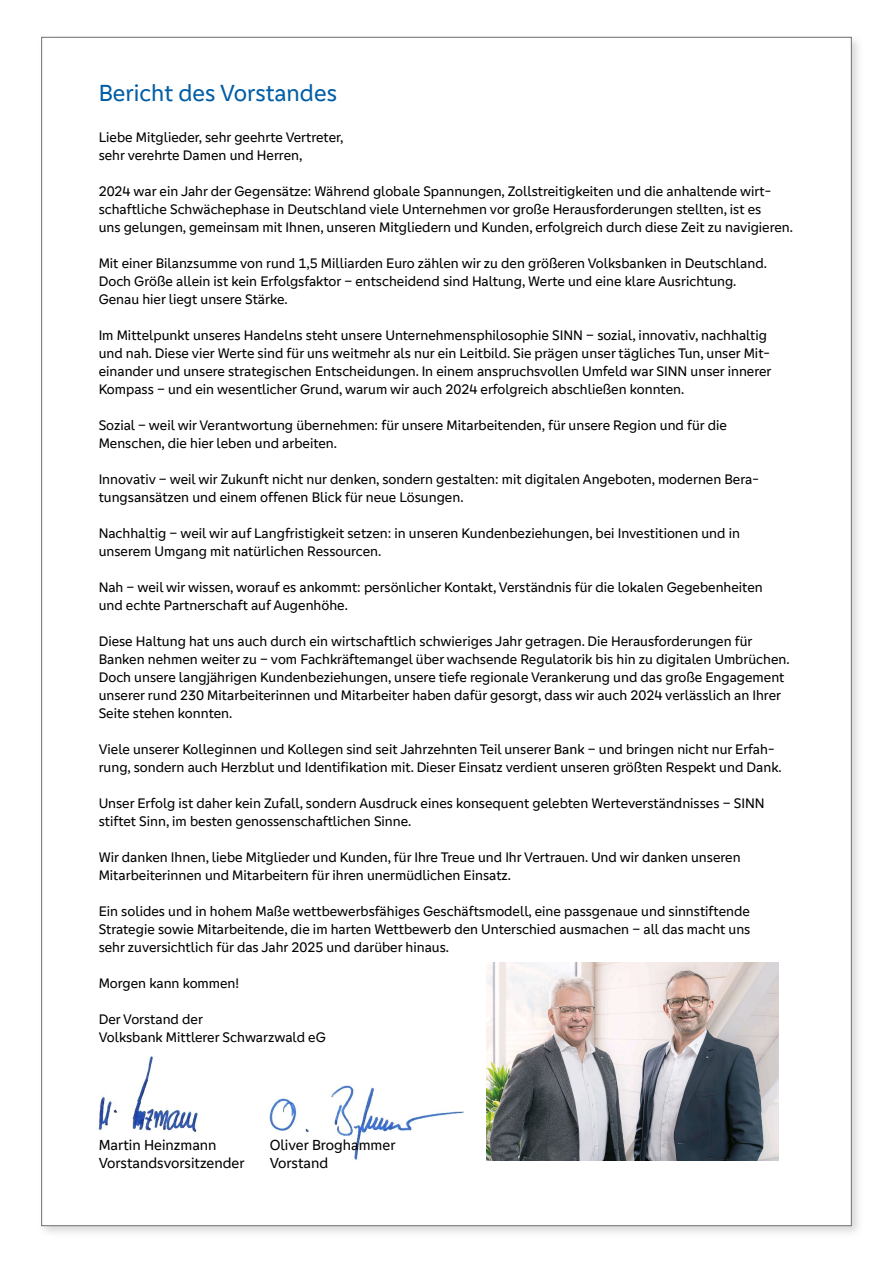
<style>
.page{position:relative;width:893px;height:1263px;background:#fff}
.page>*{position:absolute;margin:0;border:0;box-sizing:border-box;transform-origin:0 0}
.t1{font:24px "Genos GFG";color:#005da6}
.t2{font:15px/18px "Genos GFG";color:#000}
.t3{font:14.25px/18px "Genos GFG";color:#000}
</style>
<div class="page">
<div style="left:37px;top:33px;width:827px;height:1205px;background:#000;opacity:.15"></div>
<div style="left:41px;top:37px;width:810px;height:1189px;background:#fff;border:1px solid #706f6f"></div>
<img style="left:270px;top:1085px;width:194px;height:75px">
<img style="left:99px;top:1056px;width:99px;height:76px">
<img style="left:487px;top:962px;width:291px;height:199px">
<h1 class="t1" style="left:99px;top:79px;width:240px">Bericht des Vorstandes</h1>
<p class="t3" style="left:99px;top:129px;width:246px">Liebe Mitglieder, sehr geehrte Vertreter, sehr verehrte Damen und Herren,</p>
<p class="t3" style="left:99px;top:183px;width:696px">2024 war ein Jahr der Gegensätze: Während globale Spannungen, Zollstreitigkeiten und die anhaltende wirt&shy;schaftliche Schwächephase in Deutschland viele Unternehmen vor große Herausforderungen stellten, ist es<br>uns gelungen, gemeinsam mit Ihnen, unseren Mitgliedern und Kunden, erfolgreich durch diese Zeit zu navigieren.</p>
<p class="t3" style="left:99px;top:255px;width:670px">Mit einer Bilanzsumme von rund 1,5 Milliarden Euro zählen wir zu den größeren Volksbanken in Deutschland.<br>Doch Größe allein ist kein Erfolgsfaktor – entscheidend sind Haltung, Werte und eine klare Ausrichtung.<br>Genau hier liegt unsere Stärke.</p>
<p class="t3" style="left:99px;top:327px;width:674px">Im Mittelpunkt unseres Handelns steht unsere Unternehmensphilosophie SINN – sozial, innovativ, nachhaltig und nah. Diese vier Werte sind für uns weitmehr als nur ein Leitbild. Sie prägen unser tägliches Tun, unser Mit&shy;einander und unsere strategischen Entscheidungen. In einem anspruchsvollen Umfeld war SINN unser innerer Kompass – und ein wesentlicher Grund, warum wir auch 2024 erfolgreich abschließen konnten.</p>
<p class="t3" style="left:99px;top:417px;width:630px">Sozial – weil wir Verantwortung übernehmen: für unsere Mitarbeitenden, für unsere Region und für die<br>Menschen, die hier leben und arbeiten.</p>
<p class="t3" style="left:99px;top:471px;width:662px">Innovativ – weil wir Zukunft nicht nur denken, sondern gestalten: mit digitalen Angeboten, modernen Bera&shy;tungsansätzen und einem offenen Blick für neue Lösungen.</p>
<p class="t3" style="left:99px;top:525px;width:643px">Nachhaltig – weil wir auf Langfristigkeit setzen: in unseren Kundenbeziehungen, bei Investitionen und in unserem Umgang mit natürlichen Ressourcen.</p>
<p class="t3" style="left:99px;top:579px;width:666px">Nah – weil wir wissen, worauf es ankommt: persönlicher Kontakt, Verständnis für die lokalen Gegebenheiten und echte Partnerschaft auf Augenhöhe.</p>
<p class="t3" style="left:99px;top:633px;width:692px">Diese Haltung hat uns auch durch ein wirtschaftlich schwieriges Jahr getragen. Die Herausforderungen für Banken nehmen weiter zu – vom Fachkräftemangel über wachsende Regulatorik bis hin zu digitalen Umbrüchen.<br>Doch unsere langjährigen Kundenbeziehungen, unsere tiefe regionale Verankerung und das große Engagement unserer rund 230 Mitarbeiterinnen und Mitarbeiter haben dafür gesorgt, dass wir auch 2024 verlässlich an Ihrer Seite stehen konnten.</p>
<p class="t3" style="left:99px;top:740px;width:685px">Viele unserer Kolleginnen und Kollegen sind seit Jahrzehnten Teil unserer Bank – und bringen nicht nur Erfah&shy;rung, sondern auch Herzblut und Identifikation mit. Dieser Einsatz verdient unseren größten Respekt und Dank.</p>
<p class="t3" style="left:99px;top:794px;width:667px">Unser Erfolg ist daher kein Zufall, sondern Ausdruck eines konsequent gelebten Werteverständnisses – SINN stiftet Sinn, im besten genossenschaftlichen Sinne.</p>
<p class="t3" style="left:99px;top:848px;width:643px">Wir danken Ihnen, liebe Mitglieder und Kunden, für Ihre Treue und Ihr Vertrauen. Und wir danken unseren<br>Mitarbeiterinnen und Mitarbeitern für ihren unermüdlichen Einsatz.</p>
<p class="t3" style="left:99px;top:902px;width:653px;text-align:justify">Ein solides und in hohem Maße wettbewerbsfähiges Geschäftsmodell, eine passgenaue und sinnstiftende Strategie sowie Mitarbeitende, die im harten Wettbewerb den Unterschied ausmachen – all das macht uns sehr zuversichtlich für das Jahr 2025 und darüber hinaus.</p>
<p class="t3" style="left:99px;top:974px;width:142px">Morgen kann kommen!</p>
<p class="t3" style="left:99px;top:1010px;width:229px">Der Vorstand der<br>Volksbank Mittlerer Schwarzwald eG</p>
<p class="t2" style="left:99px;top:1136px;width:147px">Martin Heinzmann<br>Vorstandsvorsitzender</p>
<p class="t2" style="left:270px;top:1136px;width:127px">Oliver Broghammer<br>Vorstand</p>
</div>
